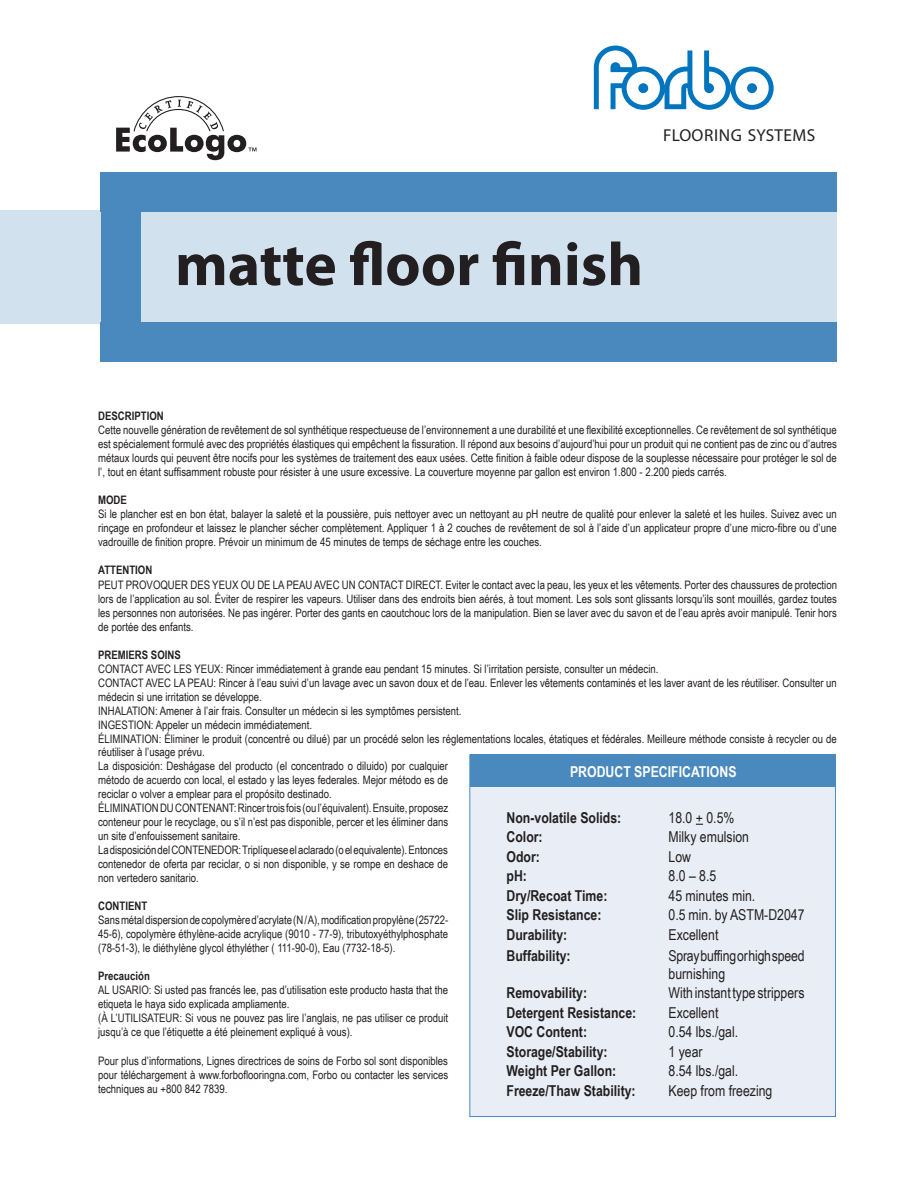
<style>
.page{position:relative;width:918px;height:1188px;background:#fff}
.page>*{position:absolute;margin:0;border:0;box-sizing:border-box;transform-origin:0 0}
.t1{font:700 61.35px "Myriad Pro";color:#231f20}
.t2{font:600 19.05px "Myriad Pro";color:#231f20}
.t3{font:17.25px "Myriad Pro";letter-spacing:.015em;color:#231f20}
.t4{font:15px/18px "Arial Narrow";color:#231f20}
.t5{font:700 15px "Arial Narrow";color:#231f20}
.t6{font:700 15px "Arial Narrow";color:#fff}
.t7{font:11.7px/14.1px "Arial Narrow";color:#231f20;text-align:justify}
.t8{font:700 11.7px "Arial Narrow";color:#231f20}
</style>
<div class="page">
<div style="left:470px;top:755px;width:366px;height:362px;background:#e9eef6;border:1px solid #4a89be"></div>
<div style="left:470px;top:754px;width:366px;height:33px;background:#4a89be"></div>
<svg style="left:594px;top:46px;width:180px;height:64px"></svg>
<div style="left:0;top:210px;width:837px;height:113px;background:#d2e1ee"></div>
<div style="left:101px;top:172px;width:39px;height:190px;background:#4a89be"></div>
<div style="left:101px;top:172px;width:736px;height:40px;background:#4a89be"></div>
<div style="left:101px;top:322px;width:736px;height:40px;background:#4a89be"></div>
<svg style="left:116px;top:96px;width:140px;height:64px"></svg>
<h3 class="t3" style="left:663px;top:126px;width:154px">FLOORING SYSTEMS</h3>
<h1 class="t1" style="left:175px;top:224px;width:470px">matte floor finish</h1>
<p class="t8" style="left:98px;top:407px;width:67px">DESCRIPTION</p>
<p class="t7" style="left:98px;top:422px;width:740px">Cette nouvelle génération de revêtement de sol synthétique respectueuse de l’environnement a une durabilité et une flexibilité exceptionnelles. Ce revêtement de sol synthétique est spécialement formulé avec des propriétés élastiques qui empêchent la fissuration. Il répond aux besoins d’aujourd’hui pour un produit qui ne contient pas de zinc ou d’autres métaux lourds qui peuvent être nocifs pour les systèmes de traitement des eaux usées. Cette finition à faible odeur dispose de la souplesse nécessaire pour protéger le sol de l’, tout en étant suffisamment robuste pour résister à une usure excessive. La couverture moyenne par gallon est environ 1.800 - 2.200 pieds carrés.</p>
<p class="t8" style="left:98px;top:491px;width:30px">MODE</p>
<p class="t7" style="left:98px;top:507px;width:740px">Si le plancher est en bon état, balayer la saleté et la poussière, puis nettoyer avec un nettoyant au pH neutre de qualité pour enlever la saleté et les huiles. Suivez avec un rinçage en profondeur et laissez le plancher sécher complètement. Appliquer 1 à 2 couches de revêtement de sol à l’aide d’un applicateur propre d’une micro-fibre ou d’une vadrouille de finition propre. Prévoir un minimum de 45 minutes de temps de séchage entre les couches.</p>
<p class="t8" style="left:98px;top:562px;width:56px">ATTENTION</p>
<p class="t7" style="left:98px;top:577px;width:740px">PEUT PROVOQUER DES YEUX OU DE LA PEAU AVEC UN CONTACT DIRECT. Eviter le contact avec la peau, les yeux et les vêtements. Porter des chaussures de protection lors de l’application au sol. Éviter de respirer les vapeurs. Utiliser dans des endroits bien aérés, à tout moment. Les sols sont glissants lorsqu’ils sont mouillés, gardez toutes les personnes non autorisées. Ne pas ingérer. Porter des gants en caoutchouc lors de la manipulation. Bien se laver avec du savon et de l’eau après avoir manipulé. Tenir hors de portée des enfants.</p>
<p class="t8" style="left:98px;top:646px;width:84px">PREMIERS SOINS</p>
<p class="t7" style="left:98px;top:661px;width:740px;text-align:left">CONTACT AVEC LES YEUX: Rincer immédiatement à grande eau pendant 15 minutes. Si l’irritation persiste, consulter un médecin.<br>CONTACT AVEC LA PEAU: Rincer à l’eau suivi d’un lavage avec un savon doux et de l’eau. Enlever les vêtements contaminés et les laver avant de les réutiliser. Consulter un médecin si une irritation se développe.<br>INHALATION: Amener à l’air frais. Consulter un médecin si les symptômes persistent.<br>INGESTION: Appeler un médecin immédiatement.<br>ÉLIMINATION: Éliminer le produit (concentré ou dilué) par un procédé selon les réglementations locales, étatiques et fédérales. Meilleure méthode consiste à recycler ou de</p>
<h3 class="t3" style="left:665px;top:607px;width:163px">MOVEMENT SYSTEMS</h3>
<h2 class="t2" style="left:595px;top:662px;width:138px">White / Negative</h2>
<p class="t7" style="left:98px;top:744px;width:352px;text-align:left">réutiliser à l’usage prévu.<br>La disposición: Deshágase del producto (el concentrado o diluido) por cualquier método de acuerdo con local, el estado y las leyes federales. Mejor método es de reciclar o volver a emplear para el propósito destinado.<br>ÉLIMINATION DU CONTENANT: Rincer trois fois (ou l’équivalent). Ensuite, proposez conteneur pour le recyclage, ou s’il n’est pas disponible, percer et les éliminer dans un site d’enfouissement sanitaire.<br>La disposición del CONTENEDOR: Triplíquese el aclarado (o el equivalente). Entonces contenedor de oferta par reciclar, o si non disponible, y se rompe en deshace de non vertedero sanitario.</p>
<p class="t8" style="left:98px;top:897px;width:51px">CONTIENT</p>
<p class="t7" style="left:98px;top:913px;width:352px">Sans métal dispersion de copolymère d’acrylate (N / A), modification propylène (25722- 45-6), copolymère éthylène-acide acrylique (9010 - 77-9), tributoxyéthylphosphate (78-51-3), le diéthylène glycol éthyléther ( 111-90-0), Eau (7732-18-5).</p>
<p class="t8" style="left:98px;top:967px;width:53px">Precaución</p>
<p class="t7" style="left:98px;top:983px;width:352px;text-align:left">AL USARIO: Si usted pas francés lee, pas d’utilisation este producto hasta that the etiqueta le haya sido explicada ampliamente.<br>(À L’UTILISATEUR: Si vous ne pouvez pas lire l’anglais, ne pas utiliser ce produit jusqu’à ce que l’étiquette a été pleinement expliqué à vous).</p>
<p class="t7" style="left:98px;top:1053px;width:351px">Pour plus d’informations, Lignes directrices de soins de Forbo sol sont disponibles pour téléchargement à www.forboflooringna.com, Forbo ou contacter les services techniques au +800 842 7839.</p>
<p class="t6" style="left:570px;top:760px;width:168px">PRODUCT SPECIFICATIONS</p>
<p class="t5" style="left:507px;top:806px;width:116px">Non-volatile Solids:</p>
<p class="t4" style="left:669px;top:808px;width:67px">18.0 + 0.5%</p>
<p class="t5" style="left:507px;top:826px;width:38px">Color:</p>
<p class="t4" style="left:669px;top:827px;width:82px">Milky emulsion</p>
<p class="t5" style="left:507px;top:845px;width:35px">Odor:</p>
<p class="t4" style="left:669px;top:847px;width:24px">Low</p>
<p class="t5" style="left:507px;top:865px;width:22px">pH:</p>
<p class="t4" style="left:669px;top:866px;width:49px">8.0 – 8.5</p>
<p class="t5" style="left:507px;top:884px;width:102px">Dry/Recoat Time:</p>
<p class="t4" style="left:669px;top:886px;width:88px">45 minutes min.</p>
<p class="t5" style="left:507px;top:904px;width:97px">Slip Resistance:</p>
<p class="t4" style="left:669px;top:905px;width:138px">0.5 min. by ASTM-D2047</p>
<p class="t5" style="left:507px;top:923px;width:62px">Durability:</p>
<p class="t4" style="left:669px;top:925px;width:51px">Excellent</p>
<p class="t5" style="left:507px;top:944px;width:66px">Buffability:</p>
<p class="t4" style="left:669px;top:946px;width:137px">Spray buffing or high speed burnishing</p>
<p class="t5" style="left:507px;top:982px;width:82px">Removability:</p>
<p class="t4" style="left:669px;top:983px;width:137px">With instant type strippers</p>
<p class="t5" style="left:507px;top:1001px;width:131px">Detergent Resistance:</p>
<p class="t4" style="left:669px;top:1003px;width:51px">Excellent</p>
<p class="t5" style="left:507px;top:1021px;width:82px">VOC Content:</p>
<p class="t4" style="left:669px;top:1022px;width:71px">0.54 lbs./gal.</p>
<p class="t5" style="left:507px;top:1040px;width:103px">Storage/Stability:</p>
<p class="t4" style="left:669px;top:1042px;width:36px">1 year</p>
<p class="t5" style="left:507px;top:1060px;width:111px">Weight Per Gallon:</p>
<p class="t4" style="left:669px;top:1061px;width:71px">8.54 lbs./gal.</p>
<p class="t5" style="left:507px;top:1079px;width:131px">Freeze/Thaw Stability:</p>
<p class="t4" style="left:669px;top:1081px;width:105px">Keep from freezing</p>
</div>
